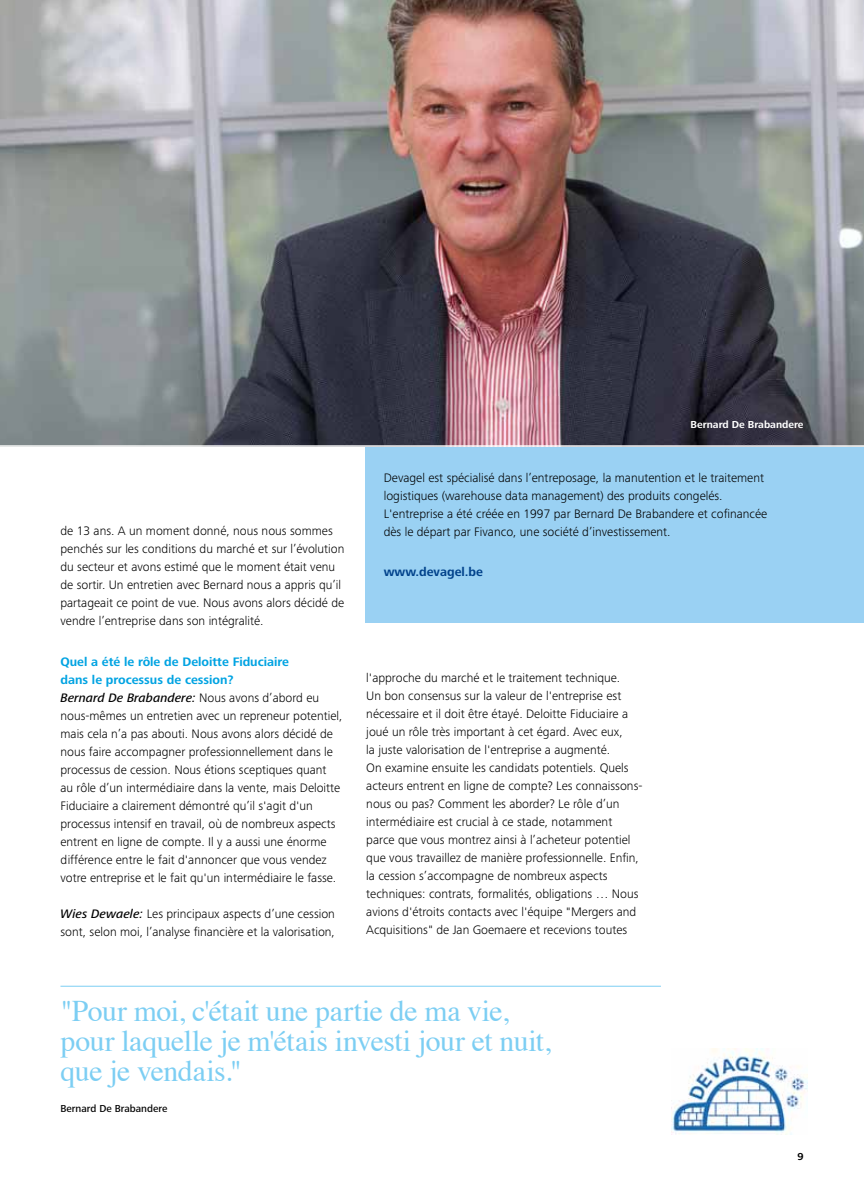
<style>
.page{position:relative;width:864px;height:1191px;background:#fff}
.page>*{position:absolute;margin:0;border:0;box-sizing:border-box;transform-origin:0 0}
.t1{font:30px/30px "Times";letter-spacing:-.01em;color:#7ccef3}
.t2{font:300 12.75px/18px "Frutiger Next Pro";color:#000}
.t3{font:700 12.75px "Frutiger Next Pro";color:#01428b}
.t4{font:700 10.5px "Frutiger Next Pro";color:#fff}
.t5{font:500 10.5px "Frutiger Next Pro";color:#000}
.t6{font:700 10.5px "Frutiger Next Pro";color:#000}
.s1{font-weight:700;color:#00a3e2}
.s2{font-weight:500;font-style:italic}
</style>
<div class="page">
<div style="left:365px;top:428px;width:498px;height:194px;background:#9ad1f3"></div>
<img style="left:0;top:0;width:863px;height:445px">
<hr style="left:60px;top:985px;width:600px;height:1px;background:#7ccef3">
<hr style="left:0;top:445px;width:863px;height:2px;background:#fff">
<img style="left:671px;top:1048px;width:135px;height:86px">
<p class="t2" style="left:60px;top:521px;width:285px">de 13 ans. A un moment donné, nous nous sommes penchés sur les conditions du marché et sur l’évolution du secteur et avons estimé que le moment était venu de sortir. Un entretien avec Bernard nous a appris qu’il partageait ce point de vue. Nous avons alors décidé de vendre l’entreprise dans son intégralité.</p>
<p class="t2" style="left:60px;top:653px;width:283px"><span class="s1">Quel a été le rôle de Deloitte Fiduciaire<br>dans le processus de cession?<br></span><span class="s2">Bernard De Brabandere:</span> Nous avons d’abord eu nous-mêmes un entretien avec un repreneur potentiel, mais cela n’a pas abouti. Nous avons alors décidé de nous faire accompagner professionnellement dans le processus de cession. Nous étions sceptiques quant au rôle d’un intermédiaire dans la vente, mais Deloitte Fiduciaire a clairement démontré qu’il s'agit d'un processus intensif en travail, où de nombreux aspects entrent en ligne de compte. Il y a aussi une énorme différence entre le fait d'annoncer que vous vendez votre entreprise et le fait qu'un intermédiaire le fasse.</p>
<p class="t2" style="left:60px;top:905px;width:276px"><span class="s2">Wies Dewaele:</span> Les principaux aspects d’une cession sont, selon moi, l’analyse financière et la valorisation,</p>
<p class="t4" style="left:690px;top:418px;width:114px">Bernard De Brabandere</p>
<p class="t2" style="left:383px;top:468px;width:385px">Devagel est spécialisé dans l’entreposage, la manutention et le traitement logistiques (warehouse data management) des produits congelés.<br>L'entreprise a été créée en 1997 par Bernard De Brabandere et cofinancée dès le départ par Fivanco, une société d’investissement.</p>
<p class="t3" style="left:383px;top:564px;width:101px">www.devagel.be</p>
<p class="t2" style="left:366px;top:668px;width:277px">l'approche du marché et le traitement technique.<br>Un bon consensus sur la valeur de l'entreprise est nécessaire et il doit être étayé. Deloitte Fiduciaire a joué un rôle très important à cet égard. Avec eux,<br>la juste valorisation de l'entreprise a augmenté.<br>On examine ensuite les candidats potentiels. Quels acteurs entrent en ligne de compte? Les connaissons&shy;nous ou pas? Comment les aborder? Le rôle d’un intermédiaire est crucial à ce stade, notamment parce que vous montrez ainsi à l’acheteur potentiel que vous travaillez de manière professionnelle. Enfin, la cession s’accompagne de nombreux aspects techniques: contrats, formalités, obligations … Nous avions d'étroits contacts avec l'équipe "Mergers and Acquisitions" de Jan Goemaere et recevions toutes</p>
<h1 class="t1" style="left:60px;top:993px;width:491px">"Pour moi, c'était une partie de ma vie, pour laquelle je m'étais investi jour et nuit, que je vendais."</h1>
<p class="t5" style="left:60px;top:1102px;width:108px">Bernard De Brabandere</p>
<p class="t6" style="left:797px;top:1150px;width:8px">9</p>
</div>
